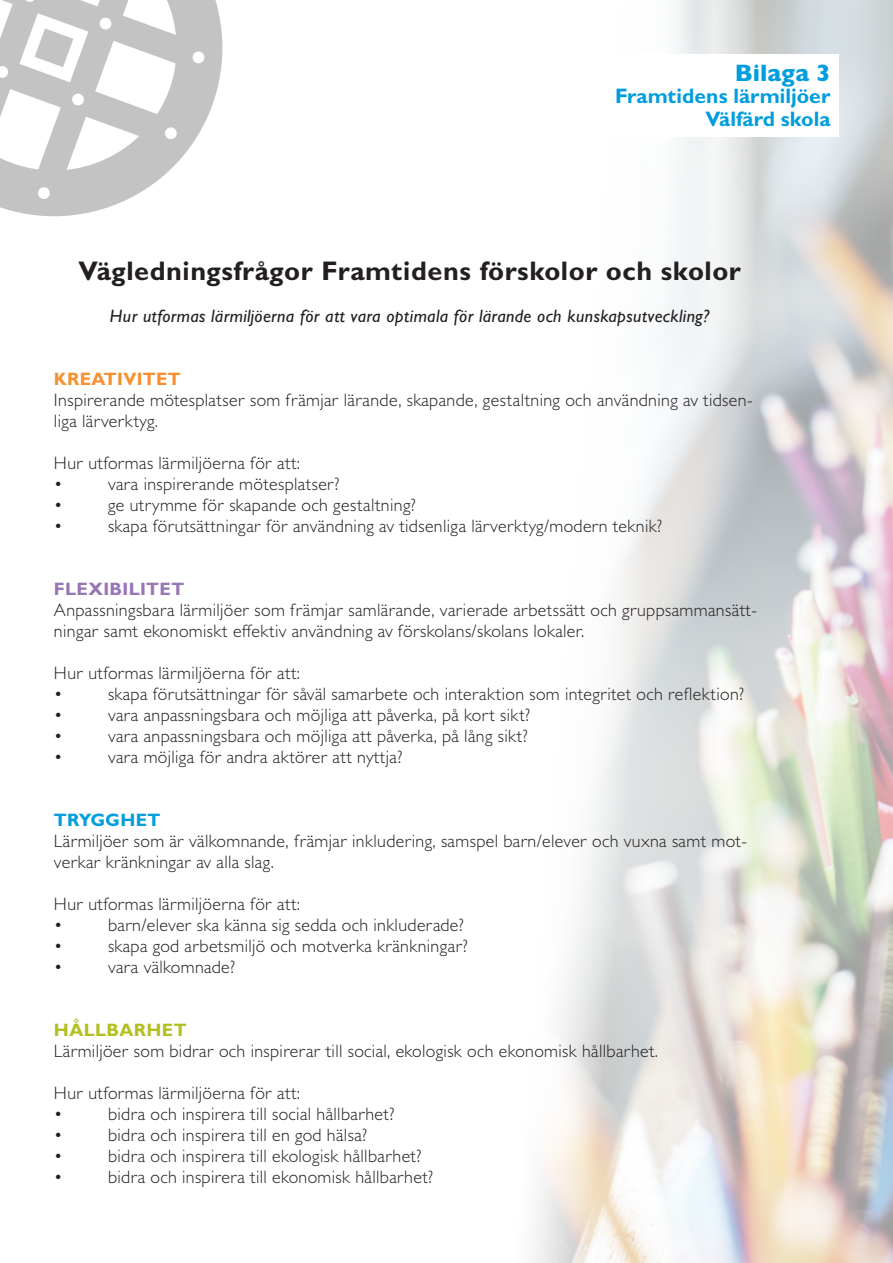
<style>
.page{position:relative;width:893px;height:1263px;background:#fff}
.page>*{position:absolute;margin:0;border:0;box-sizing:border-box;transform-origin:0 0}
.t1{font:700 27px "Gill Sans MT For Nacka";color:#231f20}
.t2{font:800 24px "Gill Sans MT For Nacka";color:#009ede}
.t3{font:700 21px/22.5px "Gill Sans MT For Nacka";letter-spacing:-.025em;color:#009ede;text-align:right}
.t4{font:300 18px/21px "Gill Sans MT For Nacka";letter-spacing:.02em;color:#231f20}
.t5{font:italic 500 18px "Gill Sans MT For Nacka";letter-spacing:.02em;color:#231f20}
.t6{font:700 18px "Gill Sans MT For Nacka";color:#9676b4}
.t7{font:700 18px "Gill Sans MT For Nacka";color:#f69030}
.t8{font:700 18px "Gill Sans MT For Nacka";letter-spacing:.02em;color:#b2c022}
.t9{font:700 18px "Gill Sans MT For Nacka";color:#009ede}
</style>
<div class="page">
<svg style="left:0;top:0;width:222px;height:216px;fill:#c4c3c3"></svg>
<img style="left:534px;top:0;width:359px;height:1263px">
<div style="left:410px;top:54px;width:429px;height:82px;background:#fff"></div>
<h2 class="t2" style="left:735px;top:59px;width:97px">Bilaga 3</h2>
<p class="t3" style="left:615px;top:84px;width:217px">Framtidens lärmiljöer<br>Välfärd skola</p>
<h1 class="t1" style="left:78px;top:254px;width:664px">Vägledningsfrågor Framtidens förskolor och skolor</h1>
<p class="t5" style="left:110px;top:305px;width:601px">Hur utformas lärmiljöerna för att vara optimala för lärande och kunskapsutveckling?</p>
<p class="t7" style="left:54px;top:368px;width:25px">KREATI</p>
<p class="t7" style="left:123px;top:368px;width:25px">VITET</p>
<p class="t4" style="left:54px;top:389px;width:700px">Inspirerande mötesplatser som främjar lärande, skapande, gestaltning och användning av tidsen&shy;liga lärverktyg.</p>
<p class="t4" style="left:54px;top:452px;width:248px">Hur utformas lärmiljöerna för att: •</p>
<p class="t4" style="left:108px;top:473px;width:233px">vara inspirerande mötesplatser?</p>
<p class="t4" style="left:54px;top:494px;width:10px">•</p>
<p class="t4" style="left:108px;top:494px;width:309px">ge utrymme för skapande och gestaltning?</p>
<p class="t4" style="left:54px;top:515px;width:10px">•</p>
<p class="t4" style="left:108px;top:515px;width:556px">skapa förutsättningar för användning av tidsenliga lärverktyg/modern teknik?</p>
<p class="t6" style="left:54px;top:578px;width:80px">FLEXIBILITET</p>
<p class="t4" style="left:54px;top:599px;width:704px">Anpassningsbara lärmiljöer som främjar samlärande, varierade arbetssätt och gruppsammansätt&shy;ningar samt ekonomiskt effektiv användning av förskolans/skolans lokaler.</p>
<p class="t4" style="left:54px;top:662px;width:248px">Hur utformas lärmiljöerna för att: •</p>
<p class="t4" style="left:108px;top:683px;width:638px">skapa förutsättningar för såväl samarbete och interaktion som integritet och reflektion?</p>
<p class="t4" style="left:54px;top:704px;width:10px">•</p>
<p class="t4" style="left:108px;top:704px;width:424px">vara anpassningsbara och möjliga att påverka, på kort sikt?</p>
<p class="t4" style="left:54px;top:725px;width:10px">•</p>
<p class="t4" style="left:108px;top:725px;width:421px">vara anpassningsbara och möjliga att påverka, på lång sikt?</p>
<p class="t4" style="left:54px;top:746px;width:10px">•</p>
<p class="t4" style="left:108px;top:746px;width:296px">vara möjliga för andra aktörer att nyttja?</p>
<p class="t9" style="left:54px;top:809px;width:95px">TRYGG HET</p>
<p class="t4" style="left:54px;top:830px;width:694px">Lärmiljöer som är välkomnande, främjar inkludering, samspel barn/elever och vuxna samt mot&shy;verkar kränkningar av alla slag.</p>
<p class="t4" style="left:54px;top:893px;width:248px">Hur utformas lärmiljöerna för att: •</p>
<p class="t4" style="left:108px;top:914px;width:357px">barn/elever ska känna sig sedda och inkluderade?</p>
<p class="t4" style="left:54px;top:935px;width:10px">•</p>
<p class="t4" style="left:108px;top:935px;width:361px">skapa god arbetsmiljö och motverka kränkningar?</p>
<p class="t4" style="left:54px;top:956px;width:10px">•</p>
<p class="t4" style="left:108px;top:956px;width:129px">vara välkomnade?</p>
<p class="t8" style="left:54px;top:1019px;width:121px">HÅLLBARHET</p>
<p class="t4" style="left:54px;top:1040px;width:606px">Lärmiljöer som bidrar och inspirerar till social, ekologisk och ekonomisk hållbarhet.</p>
<p class="t4" style="left:54px;top:1082px;width:248px">Hur utformas lärmiljöerna för att: •</p>
<p class="t4" style="left:108px;top:1103px;width:288px">bidra och inspirera till social hållbarhet?</p>
<p class="t4" style="left:54px;top:1124px;width:10px">•</p>
<p class="t4" style="left:108px;top:1124px;width:261px">bidra och inspirera till en god hälsa?</p>
<p class="t4" style="left:54px;top:1145px;width:10px">•</p>
<p class="t4" style="left:108px;top:1145px;width:315px">bidra och inspirera till ekologisk hållbarhet?</p>
<p class="t4" style="left:54px;top:1166px;width:10px">•</p>
<p class="t4" style="left:108px;top:1166px;width:327px">bidra och inspirera till ekonomisk hållbarhet?</p>
</div>
